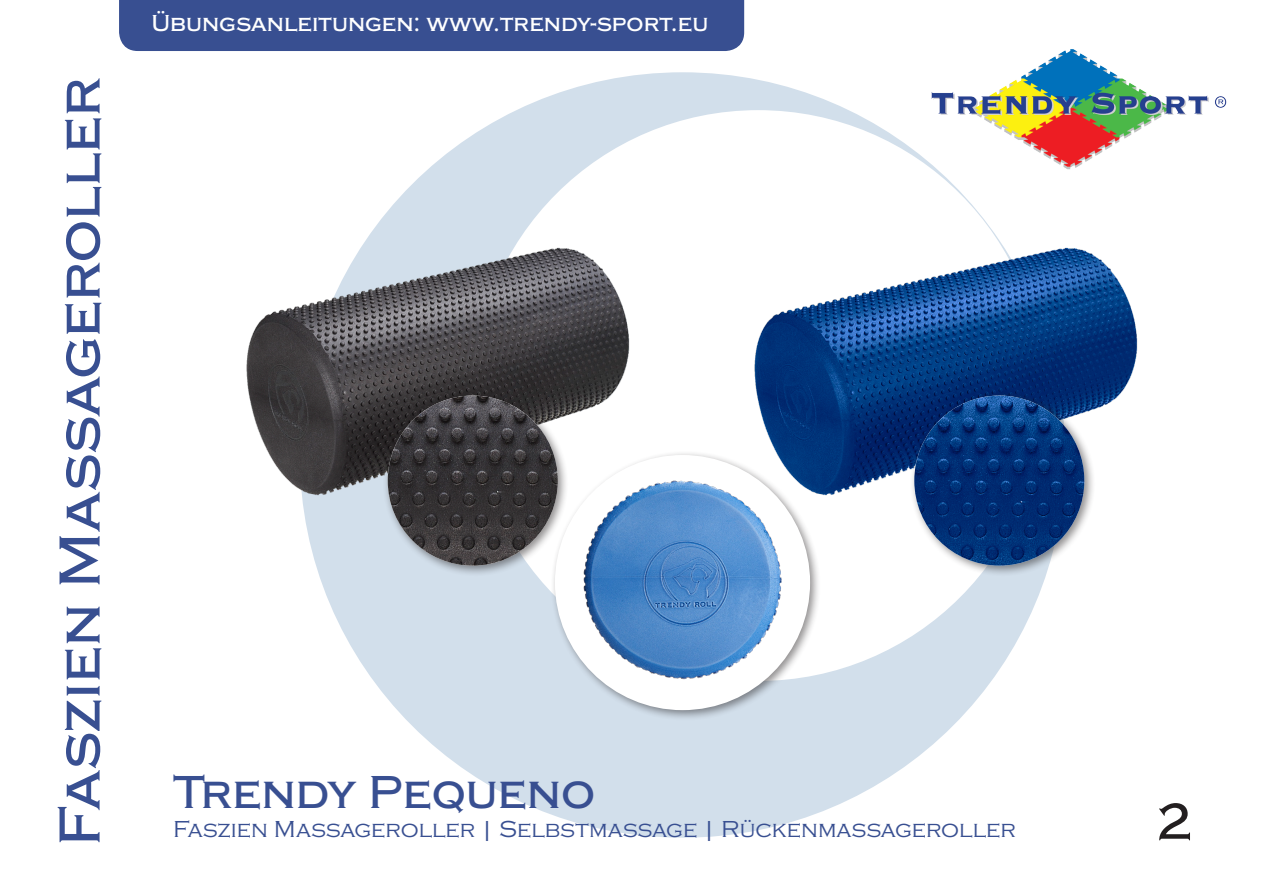
<style>
.page{position:relative;width:1263px;height:893px;background:#fff}
.page>*{position:absolute;margin:0;border:0;box-sizing:border-box;transform-origin:0 0}
.t1{font:500 60px "Copperplate";color:#384f91}
.t2{font:500 52.5px "Copperplate";color:#231f20}
.t3{font:500 48px "Copperplate";color:#384f91}
.t4{font:300 24px "Copperplate";color:#384f91}
.t5{font:500 24px "Copperplate";color:#fff}
</style>
<div class="page">
<div style="left:300px;top:72px;width:765px;height:766px;background:#d2dfeb;border-radius:50%"></div>
<div style="left:473px;top:110px;width:570px;height:571px;background:#fff;border-radius:50%"></div>
<img style="left:900px;top:49px;width:327px;height:142px">
<div style="left:119px;top:0;width:625px;height:51px;background:#384f91"></div>
<img style="left:246px;top:204px;width:384px;height:299px">
<img style="left:754px;top:205px;width:384px;height:291px">
<div style="left:550px;top:450px;width:271px;height:271px;background:#231f20;opacity:.5"></div>
<div style="left:555px;top:455px;width:255px;height:255px;background:#fff;border-radius:50%"></div>
<img style="left:555px;top:469px;width:255px;height:227px">
<div style="left:909px;top:390px;width:186px;height:187px;background:#231f20;opacity:.5"></div>
<img style="left:914px;top:396px;width:170px;height:170px;border-radius:85px">
<div style="left:382px;top:390px;width:187px;height:187px;background:#231f20;opacity:.5"></div>
<img style="left:388px;top:396px;width:170px;height:170px;border-radius:85px">
<h1 class="t1" style="left:47px;top:846px;width:770px;rotate:-90deg">Faszien Massageroller</h1>
<p class="t5" style="left:151px;top:10px;width:558px">Übungsanleitungen: www.trendy-sport.eu</p>
<h3 class="t3" style="left:173px;top:766px;width:423px">Trendy Pequeno</h3>
<p class="t4" style="left:173px;top:816px;width:844px">Faszien Massageroller | Selbstmassage | Rückenmassageroller</p>
<h2 class="t2" style="left:1156px;top:793px;width:37px">2</h2>
</div>
